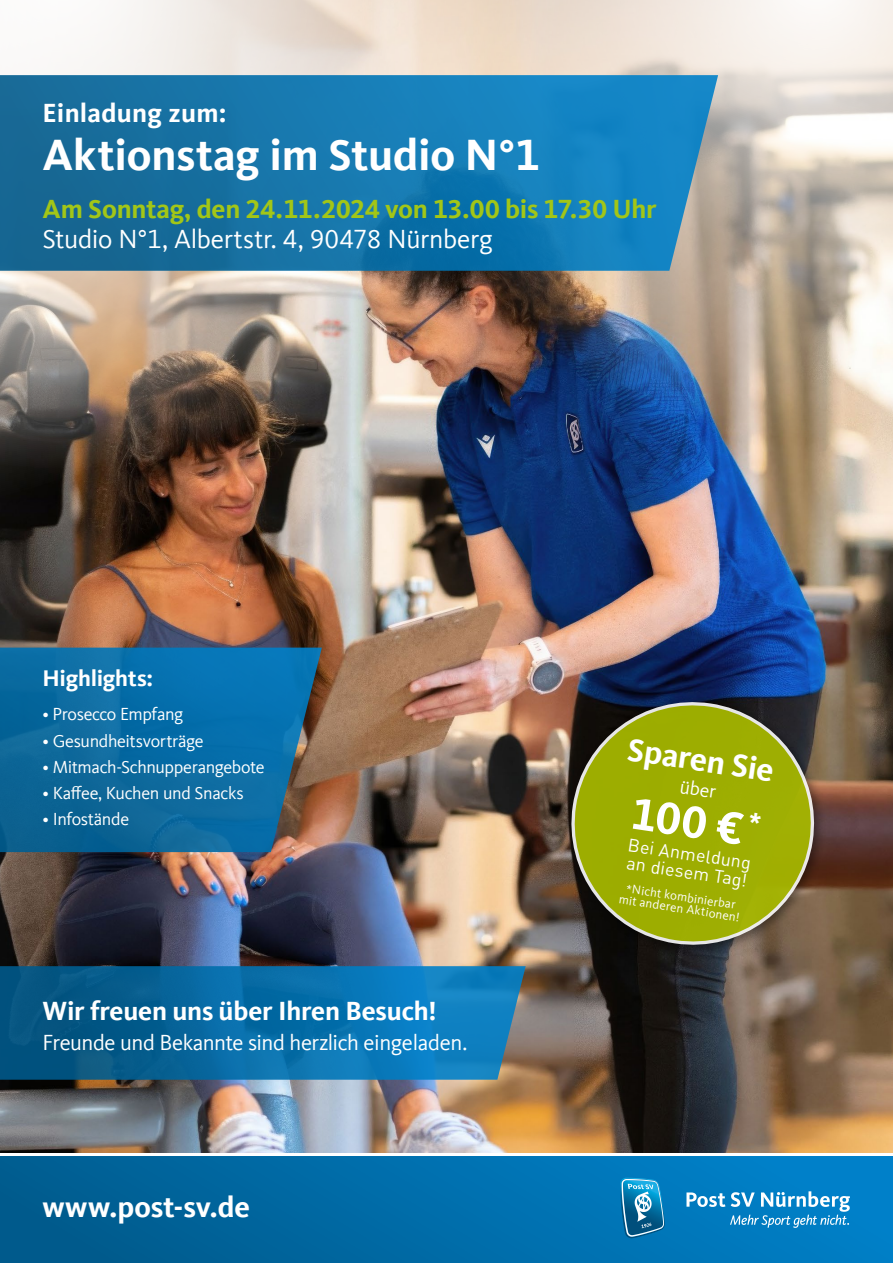
<style>
.page{position:relative;width:893px;height:1263px;background:#fff}
.page>*{position:absolute;margin:0;border:0;box-sizing:border-box;transform-origin:0 0}
.t1{font:700 46.5px "Kievit Offc";color:#fff}
.t2{font:700 45px "Kievit Offc";color:#fff}
.t3{font:700 33px "Kievit Offc";color:#fff}
.t4{font:700 30px "Kievit Offc";color:#fff}
.t5{font:700 27px "Kievit Offc";letter-spacing:-.005em;color:#a2c617}
.t6{font:700 27px "Kievit Offc";letter-spacing:-.005em;color:#fff}
.t7{font:27px "Kievit Offc";letter-spacing:-.01em;color:#fff}
.t8{font:700 23.25px "Kievit Offc";letter-spacing:-.01em;color:#fff}
.t9{font:22.5px "Kievit Offc";letter-spacing:-.02em;color:#fff}
.t10{font:19.5px "Kievit Offc";color:#fff}
.t11{font:18px "Kievit Offc";letter-spacing:-.02em;color:#fff}
.t12{font:18px/18.1px "DIN Pro";color:#fff}
.t13{font:12.75px/11.6px "Kievit Offc";color:#fff;text-align:center}
</style>
<div class="page">
<img style="left:0;top:438px;width:893px;height:714px">
<div style="left:0;top:1157px;width:893px;height:106px;background:linear-gradient(to right,#005a8b,#0082cb)"></div>
<img style="left:566px;top:0;width:327px;height:438px">
<img style="left:391px;top:0;width:175px;height:469px">
<img style="left:0;top:0;width:391px;height:510px">
<svg style="left:0;top:75px;width:718px;height:196px;background:#1a78ac"></svg>
<svg style="left:0;top:648px;width:322px;height:204px;background:#136a9b"></svg>
<svg style="left:0;top:966px;width:526px;height:114px;background:#0c6ca2"></svg>
<div style="left:566px;top:696px;width:260px;height:261px;background:#000;opacity:.45"></div>
<svg style="left:561px;top:692px;width:263px;height:259px;background:#828919"></svg>
<svg style="left:686px;top:1191px;width:164px;height:37px;background:#3899cf"></svg>
<svg style="left:620px;top:1178px;width:45px;height:60px;background:#318bb6"></svg>
<h3 class="t6" style="left:43px;top:98px;width:186px">Einladung zum:</h3>
<h2 class="t2" style="left:43px;top:129px;width:499px">Aktionstag im Studio N°1</h2>
<h3 class="t5" style="left:43px;top:193px;width:616px">Am Sonntag, den 24.11.2024 von 13.00 bis 17.30 Uhr</h3>
<h3 class="t7" style="left:43px;top:224px;width:452px">Studio N°1, Albertstr. 4, 90478 Nürnberg</h3>
<p class="t8" style="left:43px;top:664px;width:112px">Highlights:</p>
<p class="t11" style="left:43px;top:704px;width:142px">• Prosecco Empfang</p>
<p class="t11" style="left:43px;top:730px;width:163px">• Gesundheitsvorträge</p>
<p class="t11" style="left:43px;top:757px;width:224px">• Mitmach-Schnupperangebote</p>
<p class="t11" style="left:43px;top:783px;width:203px">• Kaffee, Kuchen und Snacks</p>
<p class="t11" style="left:43px;top:809px;width:88px">• Infostände</p>
<h3 class="t6" style="left:43px;top:995px;width:396px">Wir freuen uns über Ihren Besuch!</h3>
<p class="t9" style="left:43px;top:1029px;width:427px">Freunde und Bekannte sind herzlich eingeladen.</p>
<h3 class="t4" style="left:43px;top:1190px;width:209px">www.post-sv.de</h3>
<h3 class="t3" style="left:631px;top:729px;width:149px;rotate:9deg">Sparen Sie</h3>
<p class="t10" style="left:682px;top:776px;width:38px;rotate:8deg">über</p>
<h1 class="t1" style="left:636px;top:786px;width:131px;rotate:9deg">100 €<sup>*</sup></h1>
<p class="t12" style="left:629px;top:836px;width:126px;rotate:8deg">Bei Anmeldung an diesem Tag!</p>
<p class="t13" style="left:622px;top:881px;width:123px;rotate:9deg">*Nicht kombinierbar mit anderen Aktionen!</p>
</div>
